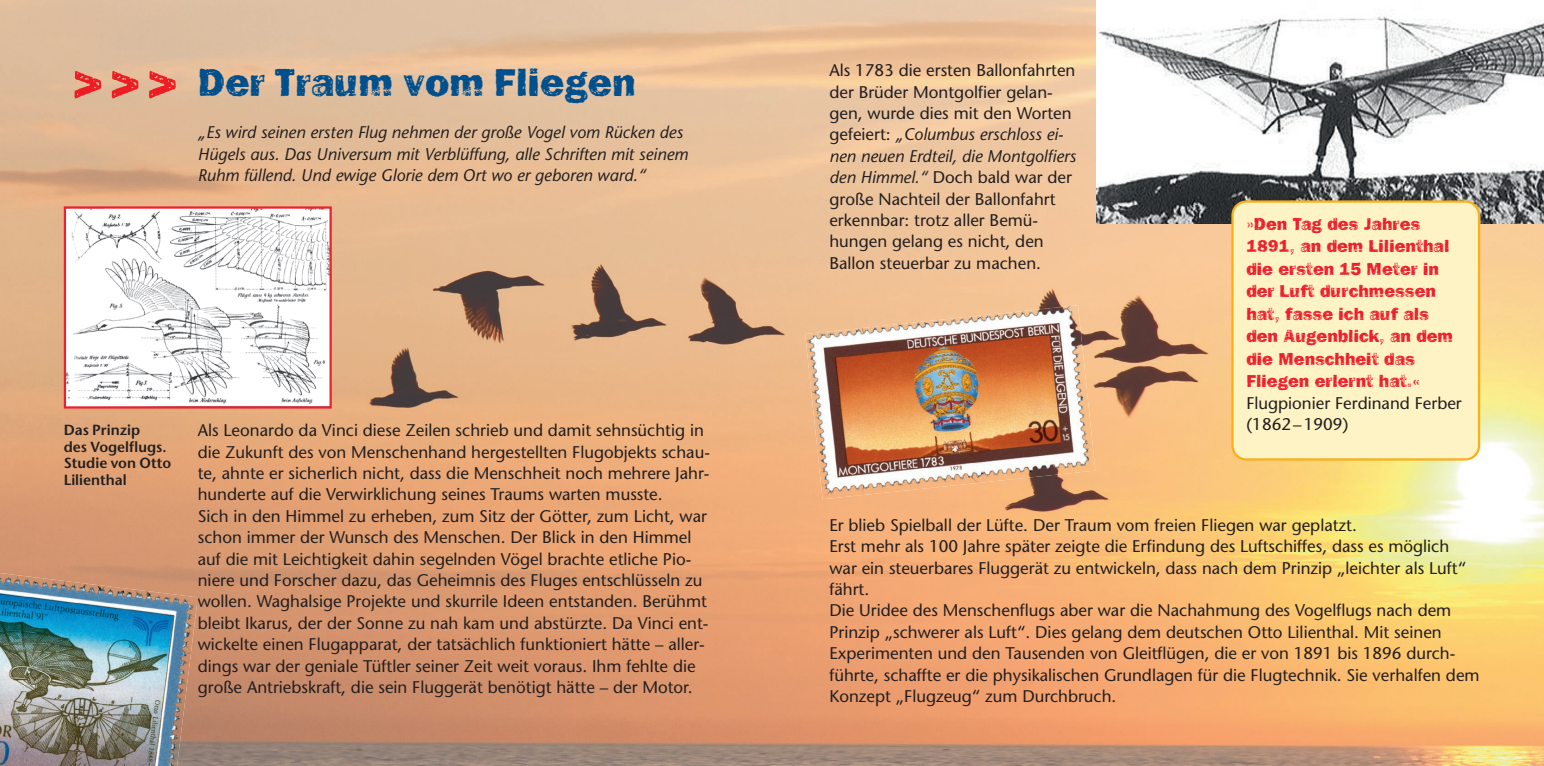
<style>
.page{position:relative;width:1544px;height:766px;background:#fff}
.page>*{position:absolute;margin:0;border:0;box-sizing:border-box;transform-origin:0 0}
.t1{font:40.5px "Frankie";color:#01508e}
.t2{font:18px/22.5px "Frankie";color:#ed202e}
.t3{font:500 16.88px/21.4px "Stone Sans Std";color:#231f20}
.t4{font:italic 500 16.88px/21.4px "Stone Sans Std";color:#231f20}
.t5{font:600 14.62px/16.9px "Stone Sans Std";color:#231f20}
.s1{font-size:54px;color:#ee1d23}
.s2{font-style:italic}
</style>
<div class="page">
<img style="left:0;top:0;width:463px;height:612px">
<img style="left:463px;top:0;width:1080px;height:382px">
<img style="left:463px;top:382px;width:386px;height:383px">
<img style="left:1081px;top:382px;width:462px;height:383px">
<img style="left:849px;top:499px;width:232px;height:266px">
<img style="left:198px;top:612px;width:266px;height:153px">
<img style="left:198px;top:594px;width:509px;height:17px">
<img style="left:805px;top:305px;width:290px;height:194px">
<img style="left:1096px;top:0;width:447px;height:223px">
<div style="left:1232px;top:201px;width:247px;height:258px;background:#fef3c4;border-radius:14px"></div>
<div style="left:1231px;top:200px;width:249px;height:260px;border:2px solid #faaf18;border-radius:14px"></div>
<img style="left:0;top:573px;width:198px;height:192px">
<img style="left:67px;top:209px;width:262px;height:196px">
<div style="left:64px;top:206px;width:268px;height:202px;border:2px solid #ed202e"></div>
<h1 class="t1" style="left:72px;top:58px;width:565px"><span class="s1">&gt;&gt;&gt;</span> Der Traum vom Fliegen</h1>
<p class="t4" style="left:198px;top:122px;width:492px">„Es wird seinen ersten Flug nehmen der große Vogel vom Rücken des<br>Hügels aus. Das Universum mit Verblüffung, alle Schriften mit seinem<br>Ruhm füllend. Und ewige Glorie dem Ort wo er geboren ward.“</p>
<p class="t5" style="left:64px;top:421px;width:109px">Das Prinzip<br>des Vogelflugs.<br>Studie von Otto<br>Lilienthal</p>
<p class="t3" style="left:198px;top:419px;width:514px">Als Leonardo da Vinci diese Zeilen schrieb und damit sehnsüchtig in die Zukunft des von Menschenhand hergestellten Flugobjekts schau&shy;te, ahnte er sicherlich nicht, dass die Menschheit noch mehrere Jahr&shy;hunderte auf die Verwirklichung seines Traums warten musste.<br>Sich in den Himmel zu erheben, zum Sitz der Götter, zum Licht, war schon immer der Wunsch des Menschen. Der Blick in den Himmel auf die mit Leichtigkeit dahin segelnden Vögel brachte etliche Pio&shy;niere und Forscher dazu, das Geheimnis des Fluges entschlüsseln zu wollen. Waghalsige Projekte und skurrile Ideen entstanden. Berühmt bleibt Ikarus, der der Sonne zu nah kam und abstürzte. Da Vinci ent&shy;wickelte einen Flugapparat, der tatsächlich funktioniert hätte – aller&shy;dings war der geniale Tüftler seiner Zeit weit voraus. Ihm fehlte die große Antriebskraft, die sein Fluggerät benötigt hätte – der Motor.</p>
<p class="t3" style="left:829px;top:60px;width:248px">Als 1783 die ersten Ballonfahrten der Brüder Montgolfier gelan&shy;gen, wurde dies mit den Worten gefeiert: <span class="s2">„Columbus erschloss ei&shy;nen neuen Erdteil, die Montgolfiers den Himmel.“</span> Doch bald war der große Nachteil der Ballonfahrt erkennbar: trotz aller Bemü&shy;hungen gelang es nicht, den<br>Ballon steuerbar zu machen.</p>
<p class="t2" style="left:1246px;top:212px;width:208px">»Den Tag des Jahres<br>1891, an dem Lilienthal die ersten 15 Meter in der Luft durchmessen hat, fasse ich auf als den Augenblick, an dem die Menschheit das<br>Fliegen erlernt hat.«</p>
<p class="t3" style="left:1246px;top:392px;width:217px">Flugpionier Ferdinand Ferber (1862 – 1909)</p>
<p class="t3" style="left:829px;top:514px;width:652px">Er blieb Spielball der Lüfte. Der Traum vom freien Fliegen war geplatzt.<br>Erst mehr als 100 Jahre später zeigte die Erfindung des Luftschiffes, dass es möglich war ein steuerbares Fluggerät zu entwickeln, dass nach dem Prinzip „leichter als Luft“ fährt.<br>Die Uridee des Menschenflugs aber war die Nachahmung des Vogelflugs nach dem Prinzip „schwerer als Luft“. Dies gelang dem deutschen Otto Lilienthal. Mit seinen Experimenten und den Tausenden von Gleitflügen, die er von 1891 bis 1896 durch&shy;führte, schaffte er die physikalischen Grundlagen für die Flugtechnik. Sie verhalfen dem Konzept „Flugzeug“ zum Durchbruch.</p>
</div>
